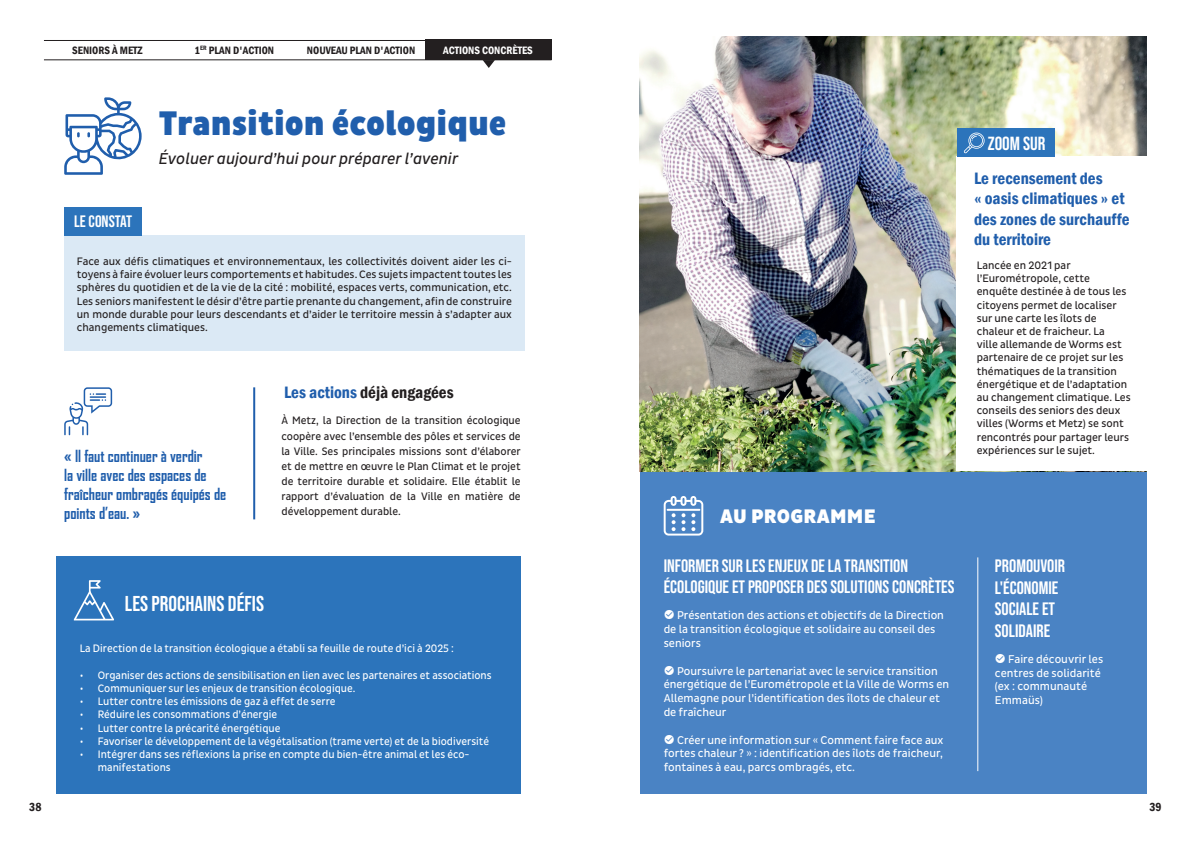
<style>
.page{position:relative;width:1191px;height:842px;background:#fff}
.page>*{position:absolute;margin:0;border:0;box-sizing:border-box;transform-origin:0 0}
.t1{font:900 34.8px "Pluto Sans Cond";color:#205eac}
.t2{font:21.5px "Bebas Neue";color:#fff}
.t3{font:900 20px "Pluto Sans Cond";letter-spacing:.015em;color:#fff}
.t4{font:19px "Bebas Neue";color:#fff}
.t5{font:18px/21.6px "Bebas Neue";color:#fff}
.t6{font:600 condensed 17px/20.4px "Franklin Gothic";color:#205eac}
.t7{font:600 condensed 17px "Franklin Gothic";color:#231f20}
.t8{font:16.6px "Bebas Neue";color:#fff}
.t9{font:italic 16.1px "Pluto Sans Cond";color:#231f20}
.t10{font:700 16px/19.2px "Agency FB";color:#205eac;scale:.95 1}
.t11{font:600 condensed 12px "Franklin Gothic";color:#231f20}
.t12{font:11.5px/13.8px "Pluto Sans Cond";color:#fff}
.t13{font:11px/13.2px "Pluto Sans Cond";color:#231f20;text-align:justify}
.t14{font:11px/13.2px "Pluto Sans Cond";color:#fff}
.t15{font:600 condensed 11px "Franklin Gothic";color:#231f20}
.t16{font:600 condensed 11px "Franklin Gothic";color:#fff}
.s1{color:#205eac}
</style>
<div class="page">
<div style="left:56px;top:556px;width:464px;height:238px;background:#2c74bb"></div>
<div style="left:64px;top:235px;width:460px;height:116px;background:#dbe9f5"></div>
<div style="left:64px;top:207px;width:78px;height:28px;background:#2c74bb"></div>
<hr style="left:253px;top:387px;width:2px;height:132px;background:#205eac">
<svg style="left:64px;top:387px;width:48px;height:48px"></svg>
<svg style="left:74px;top:580px;width:40px;height:40px"></svg>
<div style="left:640px;top:471px;width:506px;height:323px;background:#4a83c4"></div>
<img style="left:640px;top:37px;width:506px;height:434px">
<svg style="left:663px;top:496px;width:40px;height:40px"></svg>
<hr style="left:977px;top:557px;width:1px;height:214px;background:#fff">
<div style="left:956px;top:157px;width:202px;height:314px;background:#fff"></div>
<div style="left:957px;top:129px;width:97px;height:28px;background:#2c74bb"></div>
<svg style="left:964px;top:133px;width:20px;height:20px"></svg>
<svg style="left:64px;top:97px;width:78px;height:78px"></svg>
<hr style="left:44px;top:40px;width:507px;height:1px;background:#231f20">
<hr style="left:44px;top:60px;width:507px;height:1px;background:#231f20">
<svg style="left:483px;top:60px;width:12px;height:8px"></svg>
<div style="left:424px;top:40px;width:127px;height:20px;background:#231f20"></div>
<p class="t15" style="left:72px;top:43px;width:72px">SENIORS À METZ</p>
<p class="t15" style="left:195px;top:43px;width:81px">1<sup>ER</sup> PLAN D'ACTION</p>
<p class="t15" style="left:307px;top:43px;width:110px">NOUVEAU PLAN D'ACTION</p>
<p class="t16" style="left:443px;top:43px;width:91px">ACTIONS CONCRÈTES</p>
<h1 class="t1" style="left:159px;top:103px;width:349px">Transition écologique</h1>
<h3 class="t9" style="left:159px;top:149px;width:301px">Évoluer aujourd’hui pour préparer l’avenir</h3>
<h3 class="t8" style="left:74px;top:212px;width:59px">LE CONSTAT</h3>
<p class="t13" style="left:77px;top:255px;width:436px">Face aux défis climatiques et environnementaux, les collectivités doivent aider les ci&shy;toyens à faire évoluer leurs comportements et habitudes. Ces sujets impactent toutes les sphères du quotidien et de la vie de la cité : mobilité, espaces verts, communication, etc.<br>Les seniors manifestent le désir d’être partie prenante du changement, afin de construire un monde durable pour leurs descendants et d’aider le territoire messin à s’adapter aux changements climatiques.</p>
<h3 class="t10" style="left:64px;top:446px;width:172px">« Il faut continuer à verdir<br>la ville avec des espaces de fraîcheur ombragés équipés de points d’eau. »</h3>
<h3 class="t7" style="left:284px;top:381px;width:171px"><span class="s1">Les actions</span> déjà engagées</h3>
<p class="t13" style="left:281px;top:413px;width:241px;line-height:15.1px">À Metz, la Direction de la transition écologique coopère avec l’ensemble des pôles et services de la Ville. Ses principales missions sont d’élaborer et de mettre en œuvre le Plan Climat et le projet de territoire durable et solidaire. Elle établit le rapport d’évaluation de la Ville en matière de développement durable.</p>
<h2 class="t2" style="left:125px;top:592px;width:141px">LES PROCHAINS DÉFIS</h2>
<p class="t14" style="left:80px;top:642px;width:376px">La Direction de la transition écologique a établi sa feuille de route d’ici à 2025 :</p>
<p class="t14" style="left:80px;top:668px;width:413px">• Organiser des actions de sensibilisation en lien avec les partenaires et associations</p>
<p class="t14" style="left:80px;top:682px;width:277px">• Communiquer sur les enjeux de transition écologique.</p>
<p class="t14" style="left:80px;top:695px;width:257px">• Lutter contre les émissions de gaz à effet de serre</p>
<p class="t14" style="left:80px;top:708px;width:199px">• Réduire les consommations d’énergie</p>
<p class="t14" style="left:80px;top:721px;width:202px">• Lutter contre la précarité énergétique</p>
<p class="t14" style="left:80px;top:734px;width:411px">• Favoriser le développement de la végétalisation (trame verte) et de la biodiversité</p>
<p class="t14" style="left:98px;top:748px;width:373px;text-indent:-18px">• Intégrer dans ses réflexions la prise en compte du bien-être animal et les éco&shy;manifestations</p>
<h3 class="t4" style="left:987px;top:133px;width:59px">ZOOM SUR</h3>
<h3 class="t6" style="left:974px;top:168px;width:157px">Le recensement des<br>« oasis climatiques » et des zones de surchauffe du territoire</h3>
<p class="t13" style="left:976px;top:259px;width:155px;text-align:left">Lancée en 2021 par l’Eurométropole, cette enquête destinée à de tous les citoyens permet de localiser sur une carte les îlots de chaleur et de fraicheur. La<br>ville allemande de Worms est partenaire de ce projet sur les thématiques de la transition énergétique et de l’adaptation au changement climatique. Les conseils des seniors des deux villes (Worms et Metz) se sont rencontrés pour partager leurs expériences sur le sujet.</p>
<h3 class="t3" style="left:720px;top:505px;width:157px">AU PROGRAMME</h3>
<h3 class="t5" style="left:663px;top:554px;width:292px">INFORMER SUR LES ENJEUX DE LA TRANSITION<br>ÉCOLOGIQUE ET PROPOSER DES SOLUTIONS CONCRÈTES</h3>
<p class="t12" style="left:663px;top:609px;width:282px">● Présentation des actions et objectifs de la Direction de la transition écologique et solidaire au conseil des seniors</p>
<p class="t12" style="left:663px;top:664px;width:287px">● Poursuivre le partenariat avec le service transition énergétique de l’Eurométropole et la Ville de Worms en Allemagne pour l’identification des îlots de chaleur et de fraîcheur</p>
<p class="t12" style="left:663px;top:733px;width:281px;text-align:justify">● Créer une information sur « Comment faire face aux fortes chaleur ? » : identification des îlots de fraicheur, fontaines à eau, parcs ombragés, etc.</p>
<h3 class="t5" style="left:995px;top:555px;width:72px">PROMOUVOIR<br>L'ÉCONOMIE<br>SOCIALE ET<br>SOLIDAIRE</h3>
<p class="t12" style="left:995px;top:652px;width:110px">● Faire découvrir les centres de solidarité (ex : communauté<br>Emmaüs)</p>
<p class="t11" style="left:29px;top:799px;width:14px">38</p>
<p class="t11" style="left:1149px;top:799px;width:14px">39</p>
</div>
